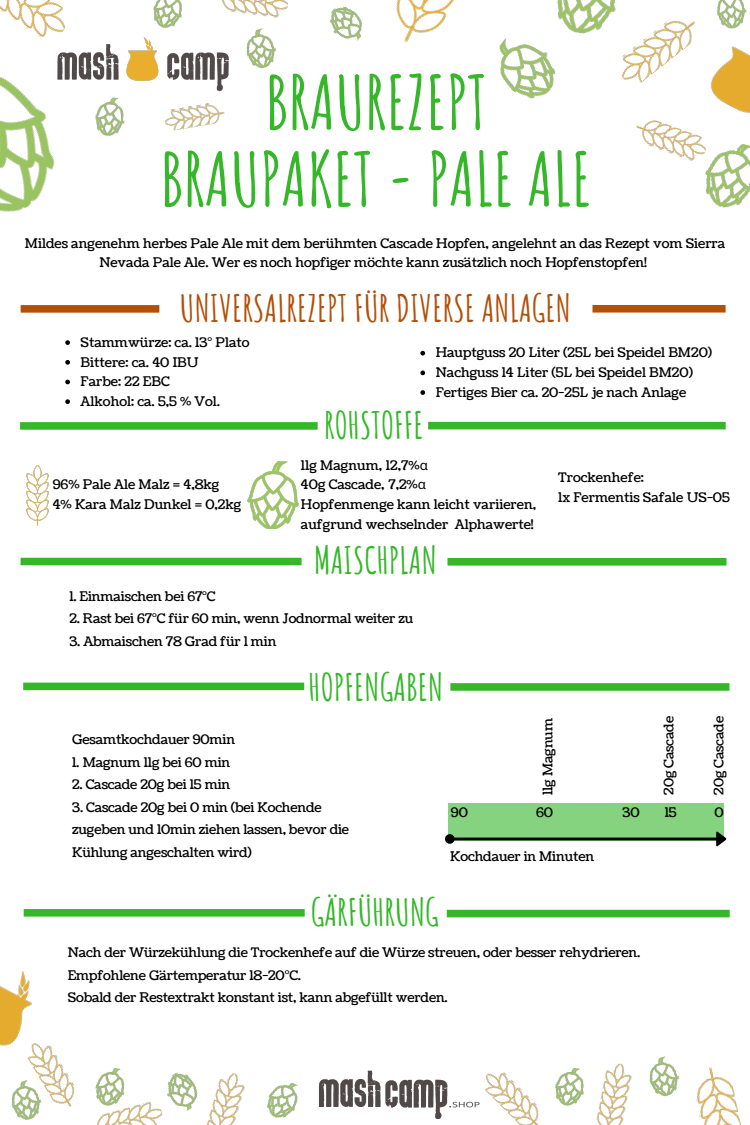
<style>
.page{position:relative;width:750px;height:1125px;background:#fff}
.page>*{position:absolute;margin:0;border:0;box-sizing:border-box;transform-origin:0 0}
.t1{font:700 73.75px/76.9px "Amatic SC";color:#35b729;text-align:center}
.t2{font:700 36.88px "Amatic SC";color:#35b729}
.t3{font:700 36.88px "Amatic SC";color:#b05009}
.t4{font:13.25px/19.8px "Coustard";color:#000}
.s1{font-family:"Noto Sans"}
</style>
<div class="page">
<svg style="left:20px;top:422px;width:298px;height:8px"></svg>
<div style="left:428px;top:422px;width:298px;height:7px;background:#35b729"></div>
<div style="left:21px;top:558px;width:281px;height:7px;background:#35b729"></div>
<svg style="left:448px;top:558px;width:279px;height:8px"></svg>
<svg style="left:21px;top:305px;width:138px;height:8px"></svg>
<svg style="left:593px;top:305px;width:133px;height:8px"></svg>
<img style="left:248px;top:462px;width:50px;height:67px">
<svg style="left:24px;top:909px;width:281px;height:8px"></svg>
<div style="left:447px;top:910px;width:283px;height:7px;background:#35b729"></div>
<div style="left:23px;top:683px;width:281px;height:7px;background:#35b729"></div>
<svg style="left:450px;top:683px;width:279px;height:8px"></svg>
<svg style="left:65px;top:340px;width:5px;height:5px"></svg>
<svg style="left:65px;top:360px;width:5px;height:5px"></svg>
<svg style="left:65px;top:380px;width:5px;height:4px"></svg>
<svg style="left:65px;top:399px;width:5px;height:5px"></svg>
<svg style="left:420px;top:351px;width:5px;height:5px"></svg>
<svg style="left:420px;top:371px;width:5px;height:4px"></svg>
<svg style="left:420px;top:390px;width:5px;height:5px"></svg>
<img style="left:499px;top:38px;width:57px;height:61px">
<img style="left:0;top:0;width:66px;height:38px">
<img style="left:710px;top:46px;width:40px;height:67px">
<img style="left:246px;top:28px;width:30px;height:41px">
<img style="left:549px;top:0;width:67px;height:39px">
<img style="left:0;top:77px;width:55px;height:135px">
<img style="left:612px;top:8px;width:83px;height:75px">
<img style="left:396px;top:0;width:58px;height:43px">
<img style="left:165px;top:103px;width:60px;height:28px">
<img style="left:636px;top:120px;width:64px;height:41px">
<img style="left:698px;top:136px;width:52px;height:72px">
<img style="left:95px;top:99px;width:30px;height:37px">
<img style="left:153px;top:0;width:29px;height:28px">
<img style="left:716px;top:0;width:31px;height:29px">
<img style="left:222px;top:0;width:66px;height:18px">
<img style="left:330px;top:6px;width:32px;height:35px">
<img style="left:11px;top:1086px;width:27px;height:34px">
<img style="left:97px;top:1101px;width:65px;height:24px">
<img style="left:319px;top:1071px;width:159px;height:48px">
<img style="left:478px;top:1072px;width:61px;height:53px">
<img style="left:696px;top:1067px;width:45px;height:58px">
<img style="left:267px;top:1083px;width:31px;height:35px">
<img style="left:555px;top:1068px;width:29px;height:38px">
<img style="left:649px;top:1056px;width:31px;height:41px">
<img style="left:23px;top:1086px;width:52px;height:27px">
<img style="left:95px;top:1068px;width:33px;height:40px">
<img style="left:160px;top:1072px;width:38px;height:43px">
<img style="left:596px;top:1063px;width:36px;height:62px">
<img style="left:207px;top:1073px;width:38px;height:52px">
<div style="left:448px;top:803px;width:276px;height:38px;background:#85d37e"></div>
<img style="left:27px;top:465px;width:21px;height:60px">
<svg style="left:445px;top:831px;width:282px;height:16px"></svg>
<img style="left:48px;top:29px;width:181px;height:70px">
<img style="left:0;top:971px;width:74px;height:115px">
<h1 class="t1" style="left:160px;top:63px;width:433px">BRAUREZEPT<br>BRAUPAKET - PALE ALE</h1>
<p class="t4" style="left:25px;top:234px;width:702px;text-align:center">Mildes angenehm herbes Pale Ale mit dem berühmten Cascade Hopfen, angelehnt an das Rezept vom Sierra<br>Nevada Pale Ale. Wer es noch hopfiger möchte kann zusätzlich noch Hopfenstopfen!</p>
<h2 class="t3" style="left:180px;top:285px;width:393px">UNIVERSALREZEPT FÜR DIVERSE ANLAGEN</h2>
<p class="t4" style="left:81px;top:333px;width:170px">Stammwürze: ca. 13° Plato<br>Bittere: ca. 40 IBU<br>Farbe: 22 EBC<br>Alkohol: ca. 5,5 % Vol.</p>
<p class="t4" style="left:436px;top:343px;width:278px">Hauptguss 20 Liter (25L bei Speidel BM20)<br>Nachguss 14 Liter (5L bei Speidel BM20)<br>Fertiges Bier ca. 20-25L je nach Anlage</p>
<p class="t4" style="left:53px;top:475px;width:190px">96% Pale Ale Malz = 4,8kg<br>4% Kara Malz Dunkel = 0,2kg</p>
<h2 class="t2" style="left:324px;top:401px;width:101px">ROHSTOFFE</h2>
<p class="t4" style="left:301px;top:456px;width:237px">11g Magnum, 12,7%<span class="s1">α<br></span>40g Cascade, 7,2%<span class="s1">α<br></span>Hopfenmenge kann leicht variieren, aufgrund wechselnder Alphawerte!</p>
<h2 class="t2" style="left:314px;top:536px;width:124px">MAISCHPLAN</h2>
<p class="t4" style="left:69px;top:587px;width:148px">1. Einmaischen bei 67°C</p>
<p class="t4" style="left:69px;top:609px;width:345px">2. Rast bei 67°C für 60 min, wenn Jodnormal weiter zu</p>
<p class="t4" style="left:69px;top:632px;width:209px">3. Abmaischen 78 Grad für 1 min</p>
<h2 class="t2" style="left:309px;top:663px;width:136px">HOPFENGABEN</h2>
<p class="t4" style="left:558px;top:468px;width:173px">Trockenhefe:<br>1x Fermentis Safale US-05</p>
<p class="t4" style="left:72px;top:730px;width:164px">Gesamtkochdauer 90min</p>
<p class="t4" style="left:72px;top:753px;width:160px">1. Magnum 11g bei 60 min</p>
<p class="t4" style="left:72px;top:775px;width:160px">2. Cascade 20g bei 15 min</p>
<p class="t4" style="left:72px;top:796px;width:278px;line-height:22.5px">3. Cascade 20g bei 0 min (bei Kochende zugeben und 10min ziehen lassen, bevor die<br>Kühlung angeschalten wird)</p>
<p class="t4" style="left:538px;top:795px;width:78px;rotate:-90deg">11g Magnum</p>
<p class="t4" style="left:659px;top:795px;width:80px;rotate:-90deg">20g Cascade</p>
<p class="t4" style="left:709px;top:795px;width:80px;rotate:-90deg">20g Cascade</p>
<p class="t4" style="left:536px;top:803px;width:18px">60</p>
<p class="t4" style="left:622px;top:803px;width:19px">30</p>
<p class="t4" style="left:450px;top:847px;width:145px">Kochdauer in Minuten</p>
<p class="t4" style="left:451px;top:803px;width:18px">90</p>
<p class="t4" style="left:665px;top:803px;width:13px">15</p>
<p class="t4" style="left:714px;top:803px;width:11px">0</p>
<h2 class="t2" style="left:311px;top:889px;width:130px">GÄRFÜHRUNG</h2>
<p class="t4" style="left:68px;top:942px;width:574px;line-height:22.5px">Nach der Würzekühlung die Trockenhefe auf die Würze streuen, oder besser rehydrieren.<br>Empfohlene Gärtemperatur 18-20°C.<br>Sobald der Restextrakt konstant ist, kann abgefüllt werden.</p>
</div>
